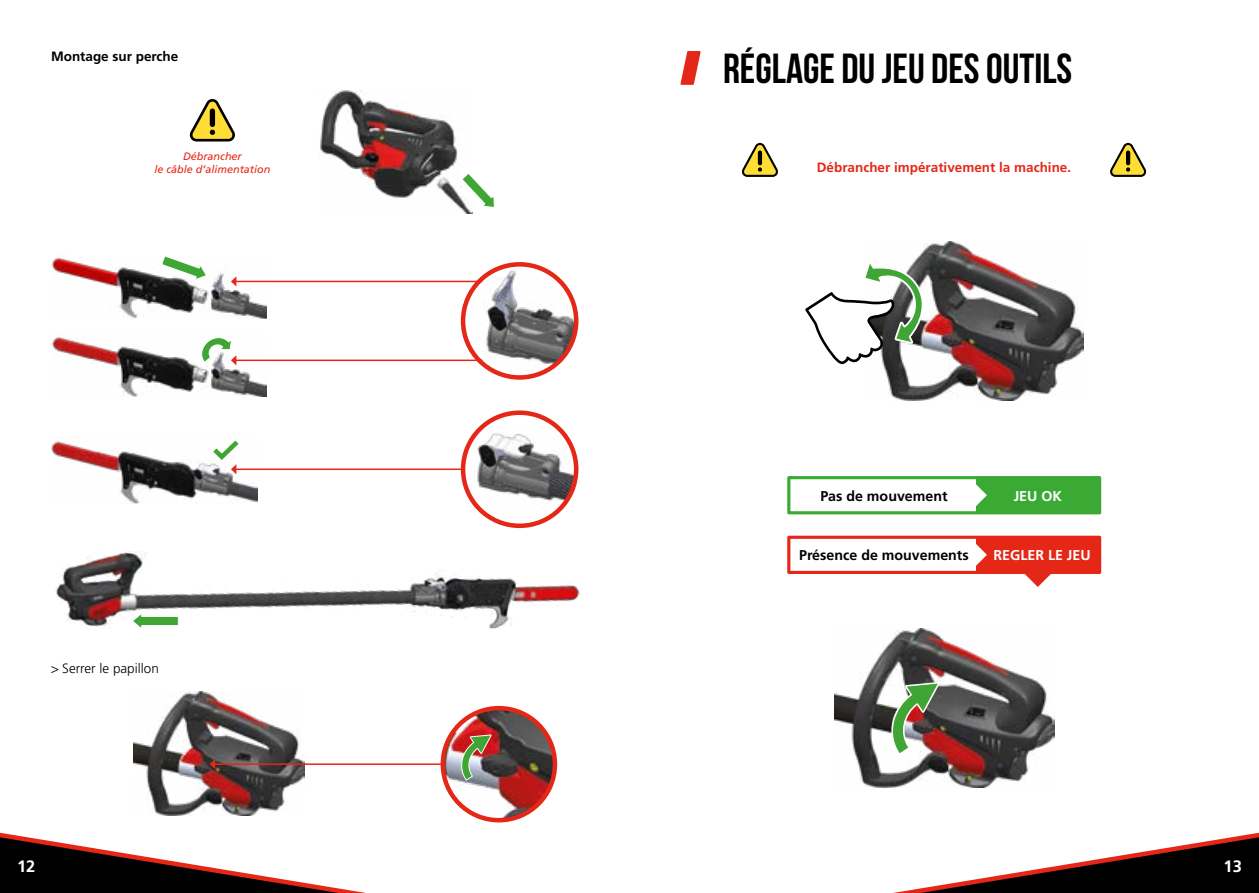
<style>
.page{position:relative;width:1259px;height:893px;background:#fff}
.page>*{position:absolute;margin:0;border:0;box-sizing:border-box;transform-origin:0 0}
.t1{font:700 42px "Bebas Neue";color:#000}
.t2{font:700 16.5px "Frutiger Pro";color:#fff}
.t3{font:700 14.25px "Frutiger Pro";color:#000}
.t4{font:700 14.25px "Frutiger Pro";color:#fff}
.t5{font:700 13.5px "Frutiger Pro";color:#e52718}
.t6{font:300 13.5px "Frutiger Pro";color:#000}
.t7{font:700 13.5px "Frutiger Pro";color:#000}
.t8{font:italic 10.8px/12.8px "Frutiger Pro";color:#e52718;text-align:center}
</style>
<div class="page">
<svg style="left:893px;top:832px;width:366px;height:61px"></svg>
<svg style="left:0;top:820px;width:516px;height:73px"></svg>
<img style="left:56px;top:551px;width:524px;height:78px">
<img style="left:51px;top:441px;width:207px;height:63px">
<img style="left:51px;top:337px;width:216px;height:60px">
<img style="left:471px;top:265px;width:105px;height:112px">
<div style="left:461px;top:262px;width:117px;height:118px;border:4px solid #e52718;border-radius:50%"></div>
<img style="left:471px;top:424px;width:105px;height:102px">
<div style="left:461px;top:410px;width:117px;height:118px;border:4px solid #e52718;border-radius:50%"></div>
<img style="left:51px;top:257px;width:216px;height:61px">
<svg style="left:161px;top:256px;width:46px;height:27px"></svg>
<img style="left:133px;top:691px;width:172px;height:125px">
<hr style="left:235px;top:281px;width:247px;height:1px;background:#e52718">
<svg style="left:231px;top:276px;width:5px;height:11px"></svg>
<hr style="left:235px;top:360px;width:247px;height:1px;background:#e52718">
<svg style="left:200px;top:337px;width:36px;height:28px"></svg>
<hr style="left:235px;top:468px;width:227px;height:2px;background:#e52718">
<svg style="left:212px;top:440px;width:28px;height:34px"></svg>
<hr style="left:214px;top:763px;width:252px;height:2px;background:#e52718">
<svg style="left:210px;top:759px;width:5px;height:10px"></svg>
<svg style="left:132px;top:613px;width:47px;height:16px"></svg>
<img style="left:443px;top:708px;width:112px;height:112px;border-radius:56px">
<div style="left:440px;top:706px;width:117px;height:116px;border:4px solid #e52718;border-radius:50%"></div>
<svg style="left:459px;top:734px;width:33px;height:47px;background:#94836b"></svg>
<img style="left:320px;top:90px;width:152px;height:124px">
<svg style="left:460px;top:172px;width:35px;height:37px"></svg>
<svg style="left:189px;top:99px;width:46px;height:43px"></svg>
<div style="left:210px;top:108px;width:5px;height:19px;background:#000;border-radius:3px"></div>
<svg style="left:680px;top:51px;width:20px;height:34px"></svg>
<img style="left:883px;top:242px;width:200px;height:159px">
<div style="left:787px;top:476px;width:314px;height:38px;border:3px solid #3aaa35"></div>
<div style="left:787px;top:536px;width:314px;height:38px;border:3px solid #e52718"></div>
<div style="left:976px;top:478px;width:123px;height:35px;background:#3aaa35"></div>
<div style="left:976px;top:537px;width:123px;height:35px;background:#e52718"></div>
<svg style="left:976px;top:484px;width:11px;height:22px"></svg>
<svg style="left:976px;top:544px;width:11px;height:22px"></svg>
<svg style="left:1024px;top:573px;width:27px;height:14px"></svg>
<svg style="left:1110px;top:143px;width:36px;height:34px"></svg>
<hr style="left:1126px;top:150px;width:4px;height:15px;background:#000;border-radius:2px">
<svg style="left:742px;top:143px;width:36px;height:34px"></svg>
<hr style="left:758px;top:150px;width:4px;height:15px;background:#000;border-radius:2px">
<img style="left:834px;top:629px;width:220px;height:159px">
<img style="left:889px;top:681px;width:51px;height:75px">
<svg style="left:805px;top:260px;width:125px;height:105px"></svg>
<p class="t7" style="left:51px;top:49px;width:129px">Montage sur perche</p>
<p class="t8" style="left:154px;top:150px;width:117px">Débrancher<br>le câble d’alimentation</p>
<p class="t6" style="left:51px;top:661px;width:109px">&gt; Serrer le papillon</p>
<h1 class="t1" style="left:723px;top:45px;width:351px">RÉGLAGE DU JEU DES OUTILS</h1>
<p class="t5" style="left:817px;top:159px;width:256px">Débrancher impérativement la machine.</p>
<p class="t3" style="left:820px;top:487px;width:129px">Pas de mouvement</p>
<p class="t3" style="left:799px;top:547px;width:171px">Présence de mouvements</p>
<p class="t4" style="left:1013px;top:487px;width:50px">JEU OK</p>
<p class="t4" style="left:993px;top:547px;width:99px">REGLER LE JEU</p>
<p class="t2" style="left:17px;top:856px;width:20px">12</p>
<p class="t2" style="left:1223px;top:856px;width:20px">13</p>
</div>
